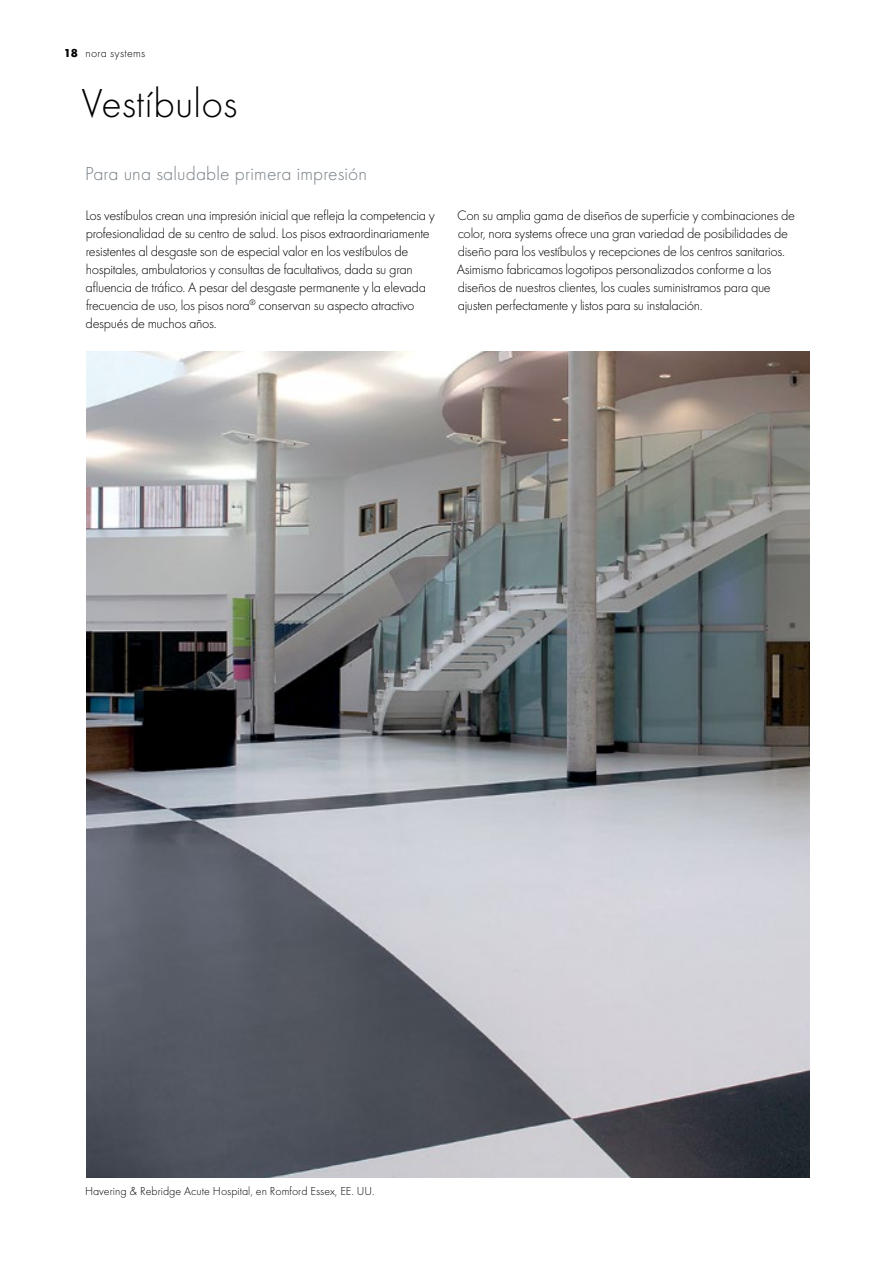
<style>
.page{position:relative;width:893px;height:1263px;background:#fff}
.page>*{position:absolute;margin:0;border:0;box-sizing:border-box;transform-origin:0 0}
.t1{font:300 42px "Futura";color:#000}
.t2{font:300 19.5px "Futura";letter-spacing:.01em;color:#757e84}
.t3{font:300 14.25px/18px "Futura";letter-spacing:-.02em;color:#000}
.t4{font:300 12px "Futura";color:#000}
.t5{font:300 12px "Futura";letter-spacing:.025em;color:#000}
.s1{font-weight:700}
</style>
<div class="page">
<img style="left:86px;top:351px;width:723px;height:826px">
<p class="t5" style="left:64px;top:47px;width:83px"><span class="s1">18</span> nora systems</p>
<h1 class="t1" style="left:82px;top:79px;width:157px">Vestíbulos</h1>
<h2 class="t2" style="left:85px;top:163px;width:283px">Para una saludable primera impresión</h2>
<p class="t3" style="left:86px;top:206px;width:351px">Los vestíbulos crean una impresión inicial que refleja la competencia y profesionalidad de su centro de salud. Los pisos extraordinariamente resistentes al desgaste son de especial valor en los vestíbulos de hospitales, ambulatorios y consultas de facultativos, dada su gran afluencia de tráfico. A pesar del desgaste permanente y la elevada frecuencia de uso, los pisos nora<sup>®</sup> conservan su aspecto atractivo después de muchos años.</p>
<p class="t3" style="left:457px;top:206px;width:340px">Con su amplia gama de diseños de superficie y combinaciones de color, nora systems ofrece una gran variedad de posibilidades de diseño para los vestíbulos y recepciones de los centros sanitarios.<br>Asimismo fabricamos logotipos personalizados conforme a los diseños de nuestros clientes, los cuales suministramos para que ajusten perfectamente y listos para su instalación.</p>
<p class="t4" style="left:85px;top:1185px;width:291px">Havering &amp; Rebridge Acute Hospital, en Romford Essex, EE. UU.</p>
</div>
